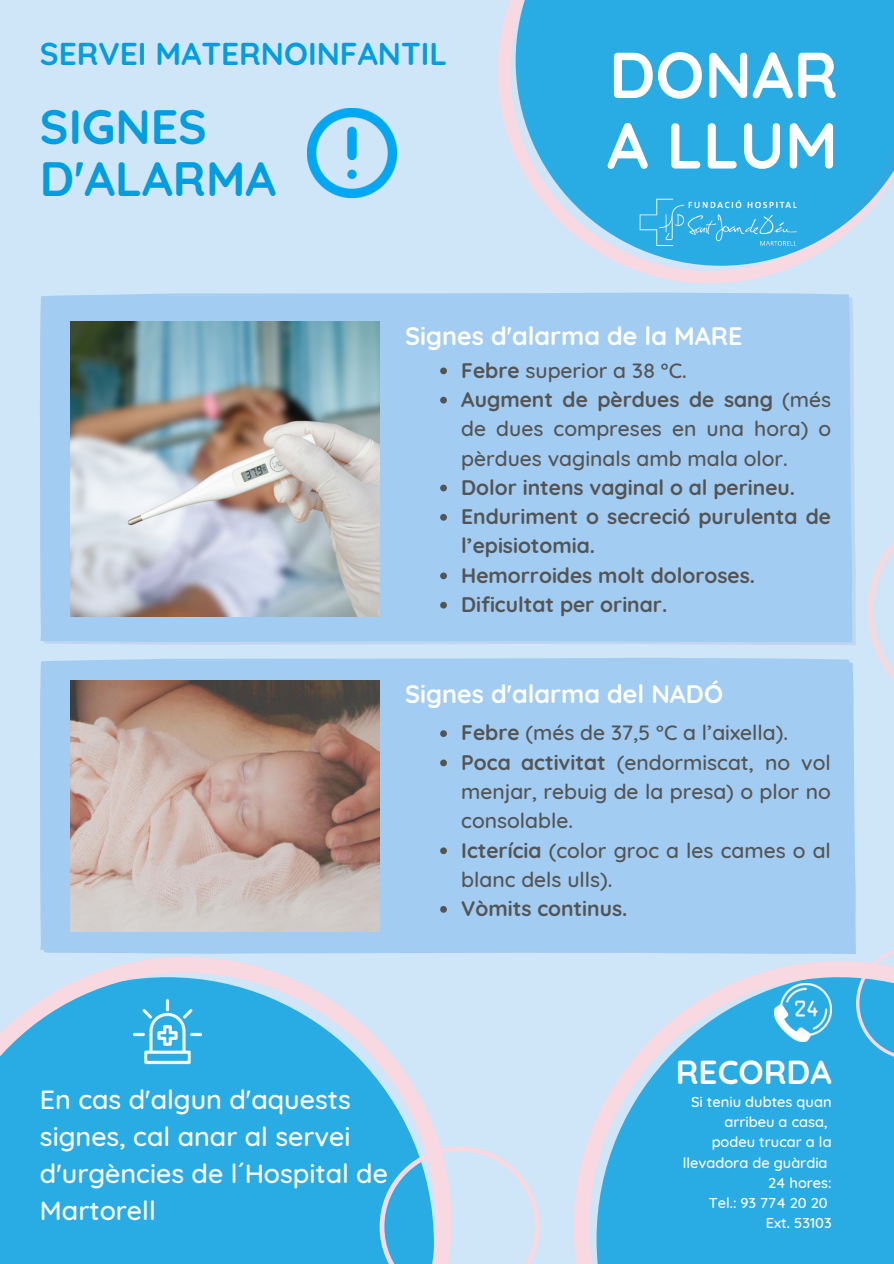
<style>
.page{position:relative;width:894px;height:1264px;background:#fff}
.page>*{position:absolute;margin:0;border:0;box-sizing:border-box;transform-origin:0 0}
.t1{font:700 64.65px "Quicksand";color:#fff}
.t2{font:700 48px "Quicksand";color:#009de0}
.t3{font:700 33.3px "Quicksand";color:#fff}
.t4{font:700 31.5px "Quicksand";color:#009de0}
.t5{font:500 26.7px/37.2px "Quicksand";color:#fff}
.t6{font:700 25.2px "Quicksand";color:#fff}
.t7{font:500 21px/29.2px "Quicksand";color:#545454;text-align:justify}
.t8{font:700 21px/29.2px "Quicksand";color:#545454}
.t9{font:500 14.55px/20.2px "Quicksand";color:#fff;text-align:right}
.s1{font-weight:700}
</style>
<div class="page">
<div style="left:0;top:0;width:893px;height:1263px;background:#cfe5f8"></div>
<svg style="left:498px;top:0;width:17px;height:155px;fill:#f8d9e1"></svg>
<div style="left:40px;top:658px;width:812px;height:293px;background:#a2ccf1"></div>
<div style="left:40px;top:293px;width:812px;height:349px;background:#a2ccf1"></div>
<svg style="left:515px;top:0;width:378px;height:259px;background:#47b4e6"></svg>
<img style="left:610px;top:146px;width:221px;height:156px">
<svg style="left:0;top:946px;width:462px;height:317px;fill:#29abe4"></svg>
<img style="left:307px;top:109px;width:89px;height:89px">
<img style="left:134px;top:997px;width:67px;height:68px">
<img style="left:71px;top:321px;width:308px;height:295px">
<img style="left:71px;top:680px;width:308px;height:251px">
<svg style="left:563px;top:950px;width:330px;height:313px;fill:#29abe4"></svg>
<img style="left:774px;top:983px;width:57px;height:58px">
<svg style="left:379px;top:1146px;width:160px;height:117px"></svg>
<svg style="left:855px;top:946px;width:38px;height:113px;background:#70bde6"></svg>
<svg style="left:867px;top:541px;width:26px;height:138px"></svg>
<svg style="left:440px;top:730px;width:7px;height:7px"></svg>
<svg style="left:440px;top:759px;width:7px;height:7px"></svg>
<svg style="left:440px;top:847px;width:7px;height:7px"></svg>
<svg style="left:440px;top:906px;width:7px;height:6px"></svg>
<svg style="left:440px;top:367px;width:7px;height:7px"></svg>
<svg style="left:440px;top:397px;width:7px;height:6px"></svg>
<svg style="left:440px;top:484px;width:7px;height:7px"></svg>
<svg style="left:440px;top:514px;width:7px;height:6px"></svg>
<svg style="left:440px;top:572px;width:7px;height:7px"></svg>
<svg style="left:440px;top:602px;width:7px;height:6px"></svg>
<p class="t4" style="left:40px;top:34px;width:408px">SERVEI MATERNOINFANTIL</p>
<p class="t2" style="left:40px;top:96px;width:168px">SIGNES</p>
<p class="t2" style="left:40px;top:148px;width:237px">D'ALARMA</p>
<p class="t1" style="left:609px;top:33px;width:230px">DONAR</p>
<p class="t1" style="left:606px;top:104px;width:232px">A LLUM</p>
<p class="t6" style="left:405px;top:319px;width:339px">Signes d'alarma de la MARE</p>
<p class="t7" style="left:461px;top:355px;width:227px"><span class="s1">Febre</span> superior a 38 °C.</p>
<p class="t7" style="left:461px;top:384px;width:371px"><span class="s1">Augment de pèrdues de sang</span> (més de dues compreses en una hora) o pèrdues vaginals amb mala olor.</p>
<p class="t8" style="left:461px;top:472px;width:335px">Dolor intens vaginal o al perineu.</p>
<p class="t8" style="left:461px;top:501px;width:371px">Enduriment o secreció purulenta de l’episiotomia.</p>
<p class="t8" style="left:461px;top:560px;width:295px">Hemorroides molt doloroses.</p>
<p class="t8" style="left:461px;top:589px;width:207px">Dificultat per orinar.</p>
<p class="t6" style="left:405px;top:678px;width:319px">Signes d'alarma del NADÓ</p>
<p class="t5" style="left:40px;top:1080px;width:349px">En cas d'algun d'aquests signes, cal anar al servei d'urgències de l´Hospital de<br>Martorell</p>
<p class="t7" style="left:461px;top:718px;width:328px"><span class="s1">Febre</span> (més de 37,5 °C a l’aixella).</p>
<p class="t7" style="left:461px;top:747px;width:371px"><span class="s1">Poca activitat</span> (endormiscat, no vol menjar, rebuig de la presa) o plor no consolable.</p>
<p class="t7" style="left:461px;top:835px;width:371px"><span class="s1">Icterícia</span> (color groc a les cames o al blanc dels ulls).</p>
<p class="t8" style="left:461px;top:893px;width:168px">Vòmits continus.</p>
<p class="t3" style="left:675px;top:1050px;width:157px">RECORDA</p>
<p class="t9" style="left:691px;top:1091px;width:142px">Si teniu dubtes quan arribeu a casa,</p>
<p class="t9" style="left:682px;top:1131px;width:150px">podeu trucar a la llevadora de guàrdia</p>
<p class="t9" style="left:767px;top:1172px;width:65px">24 hores:</p>
<p class="t9" style="left:708px;top:1192px;width:120px">Tel.: 93 774 20 20</p>
<p class="t9" style="left:765px;top:1212px;width:67px">Ext. 53103</p>
</div>
